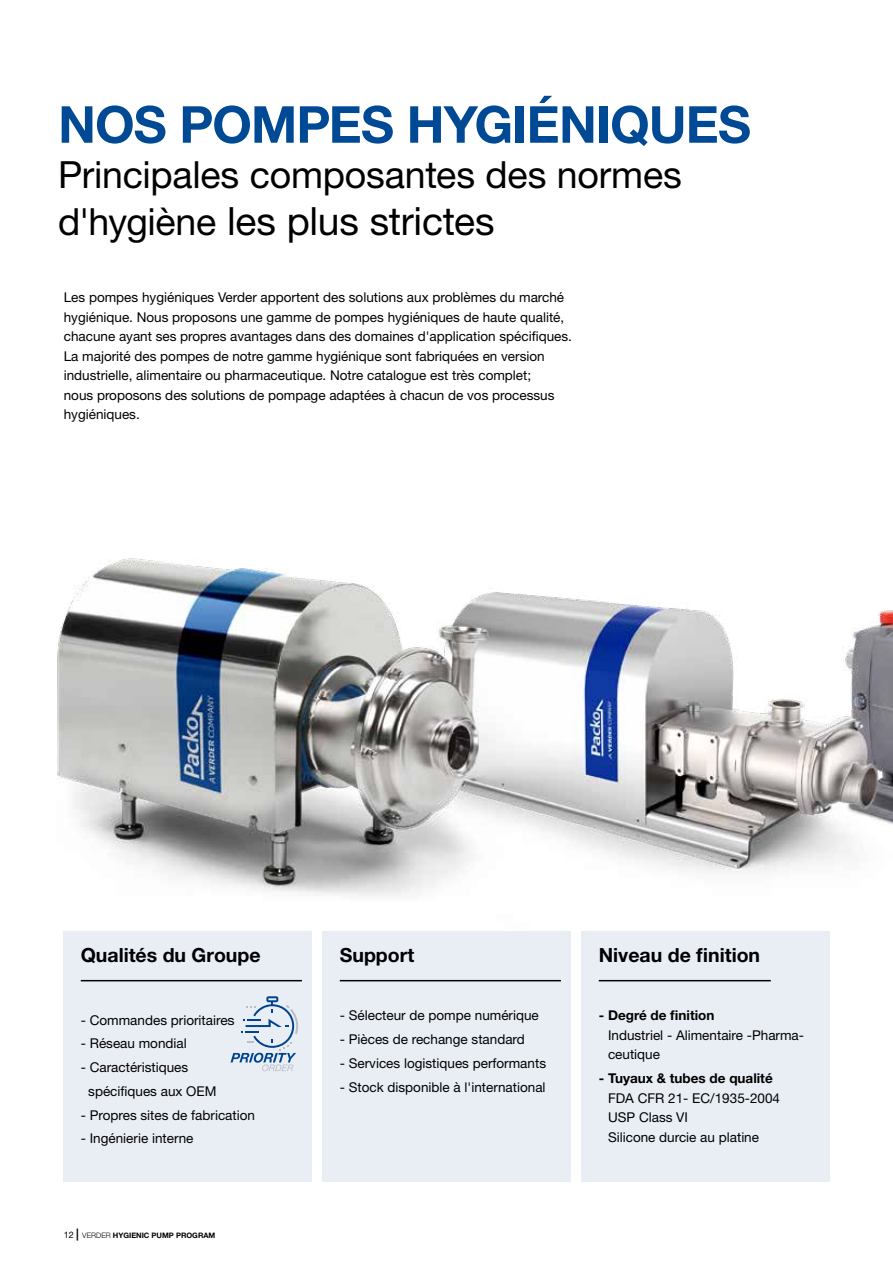
<style>
.page{position:relative;width:893px;height:1263px;background:#fff}
.page>*{position:absolute;margin:0;border:0;box-sizing:border-box;transform-origin:0 0}
.t1{font:700 51px "Helvetica Neue LT Std";letter-spacing:-.02em;color:#004994}
.t2{font:39px "Helvetica Neue LT Std";letter-spacing:-.005em;color:#000}
.t3{font:37.5px "Helvetica Neue LT Std";letter-spacing:-.005em;color:#000}
.t4{font:700 19.5px "Helvetica Neue LT Std";color:#000}
.t5{font:13.5px/19.5px "Helvetica Neue LT Std";color:#000}
.t6{font:700 13.5px "Helvetica Neue LT Std";color:#000}
.t7{font:700 7.5px "Helvetica Neue LT Std";color:#000}
.s1{font-size:37.5px}
.s2{font-weight:400;font-size:9px}
.s3{font-size:12px}
.s4{font-weight:300}
</style>
<div class="page">
<img style="left:57px;top:558px;width:836px;height:602px">
<div style="left:64px;top:931px;width:248px;height:251px;background:#e9eef5"></div>
<hr style="left:81px;top:980px;width:221px;height:1px;background:#000">
<svg style="left:231px;top:996px;width:67px;height:75px"></svg>
<div style="left:323px;top:931px;width:248px;height:251px;background:#e9eef5"></div>
<hr style="left:340px;top:980px;width:221px;height:1px;background:#000">
<div style="left:582px;top:931px;width:248px;height:251px;background:#e9eef5"></div>
<hr style="left:599px;top:980px;width:172px;height:1px;background:#000">
<h1 class="t1" style="left:58px;top:93px;width:694px">NOS POMPES HYGIÉNIQUES</h1>
<h3 class="t3" style="left:58px;top:152px;width:625px">Principales composantes des normes</h3>
<h2 class="t2" style="left:58px;top:197px;width:438px"><span class="s1">d'hygiène</span> les plus strictes</h2>
<p class="t5" style="left:64px;top:287px;width:510px">Les pompes hygiéniques Verder apportent des solutions aux problèmes du marché hygiénique. Nous proposons une gamme de pompes hygiéniques de haute qualité, chacune ayant ses propres avantages dans des domaines d'application spécifiques.<br>La majorité des pompes de notre gamme hygiénique sont fabriquées en version industrielle, alimentaire ou pharmaceutique. Notre catalogue est très complet;<br>nous proposons des solutions de pompage adaptées à chacun de vos processus hygiéniques.</p>
<h3 class="t4" style="left:81px;top:943px;width:181px">Qualités du Groupe</h3>
<p class="t5" style="left:81px;top:1010px;width:155px">- Commandes prioritaires</p>
<p class="t5" style="left:81px;top:1034px;width:108px">- Réseau mondial</p>
<p class="t5" style="left:88px;top:1055px;width:130px;line-height:23.7px;text-indent:-8px">- Caractéristiques spécifiques aux OEM</p>
<p class="t5" style="left:81px;top:1105px;width:176px">- Propres sites de fabrication</p>
<p class="t5" style="left:81px;top:1129px;width:114px">- Ingénierie interne</p>
<p class="t7" style="left:64px;top:1231px;width:153px"><span class="s2">12</span> <span class="s3">|</span> <span class="s4">VERDER</span> HYGIENIC PUMP PROGRAM</p>
<h3 class="t4" style="left:340px;top:943px;width:76px">Support</h3>
<p class="t5" style="left:340px;top:1006px;width:201px">- Sélecteur de pompe numérique</p>
<p class="t5" style="left:340px;top:1029px;width:187px">- Pièces de rechange standard</p>
<p class="t5" style="left:340px;top:1053px;width:208px">- Services logistiques performants</p>
<p class="t5" style="left:340px;top:1077px;width:207px">- Stock disponible à l'international</p>
<h3 class="t4" style="left:599px;top:943px;width:163px">Niveau de finition</h3>
<p class="t6" style="left:599px;top:1007px;width:117px">- Degré de finition</p>
<p class="t5" style="left:608px;top:1025px;width:198px">Industriel - Alimentaire -Pharma&shy;ceutique</p>
<p class="t6" style="left:599px;top:1070px;width:176px">- Tuyaux &amp; tubes de qualité</p>
<p class="t5" style="left:608px;top:1088px;width:174px">FDA CFR 21- EC/1935-2004<br>USP Class VI<br>Silicone durcie au platine</p>
</div>
